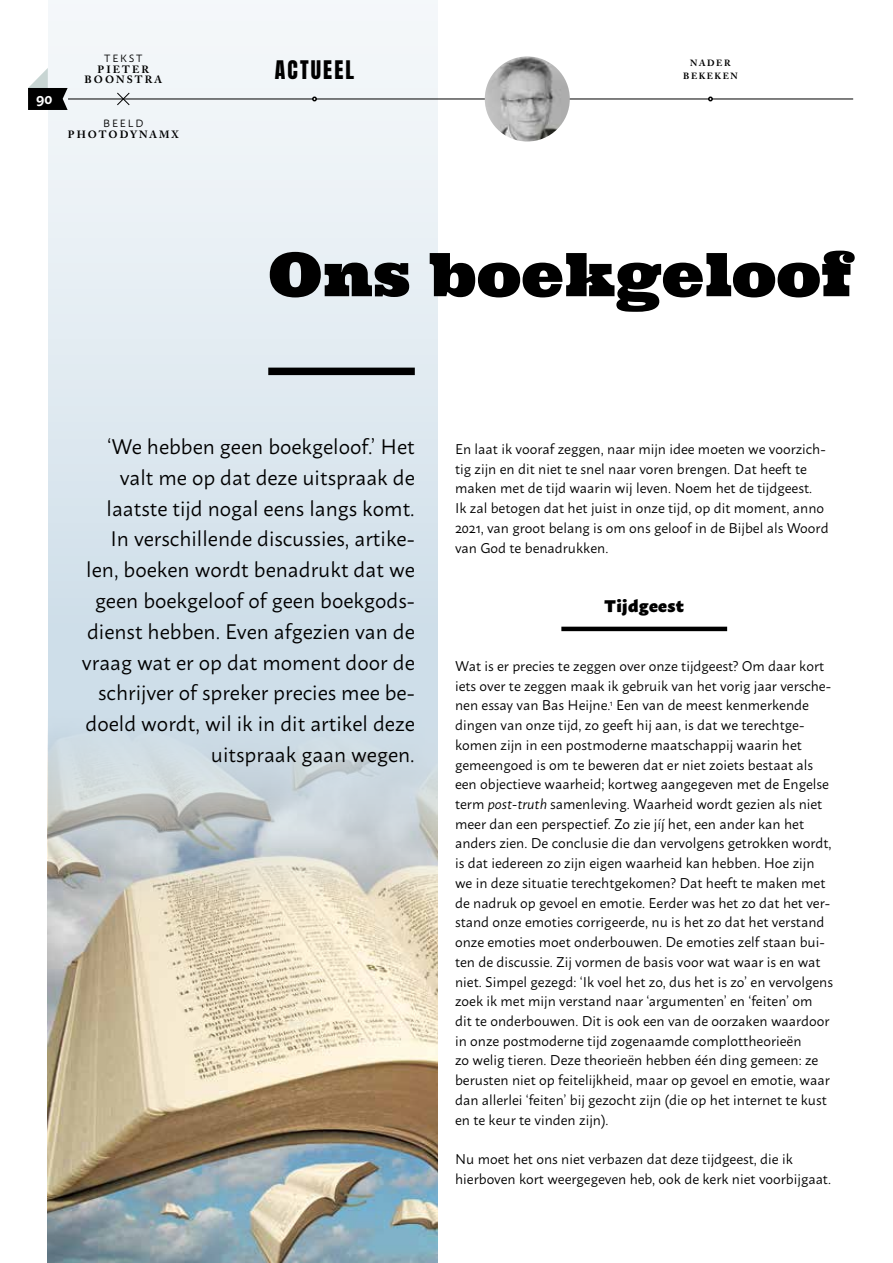
<style>
.page{position:relative;width:893px;height:1263px;background:#fff}
.page>*{position:absolute;margin:0;border:0;box-sizing:border-box;transform-origin:0 0}
.t1{font:60px "Ultra";color:#000}
.t2{font:21.75px "Anton";letter-spacing:.1em;color:#000}
.t3{font:21px/30.8px "Macho";color:#000;text-align:right}
.t4{font:900 16.8px "Macho";letter-spacing:.02em;color:#000}
.t5{font:600 15px "Macho";color:#fff}
.t6{font:14.1px/19.6px "Macho";color:#000}
.t7{font:700 10.5px/10.9px "Adobe Caslon Pro";letter-spacing:.195em;color:#000;text-align:center}
.t8{font:10.5px "Macho";letter-spacing:.18em;color:#000}
.t9{font:700 9px/13.5px "Adobe Caslon Pro";letter-spacing:.165em;color:#000;text-align:center}
.s1{font-style:italic}
</style>
<div class="page">
<svg style="left:48px;top:0;width:389px;height:710px"></svg>
<img style="left:48px;top:710px;width:389px;height:553px">
<hr style="left:68px;top:99px;width:785px;height:1px;background:#000">
<svg style="left:312px;top:97px;width:5px;height:4px"></svg>
<svg style="left:708px;top:97px;width:5px;height:4px"></svg>
<svg style="left:28px;top:68px;width:40px;height:42px"></svg>
<img style="left:485px;top:56px;width:85px;height:85px;border-radius:43px">
<svg style="left:116px;top:92px;width:14px;height:14px"></svg>
<hr style="left:561px;top:627px;width:166px;height:4px;background:#000">
<div style="left:268px;top:368px;width:147px;height:7px;background:#000"></div>
<p class="t5" style="left:36px;top:85px;width:18px">90</p>
<p class="t8" style="left:104px;top:49px;width:40px">TEKST</p>
<p class="t7" style="left:85px;top:63px;width:79px">PIETER<br>BOONSTRA</p>
<p class="t8" style="left:103px;top:114px;width:42px">BEELD</p>
<p class="t7" style="left:68px;top:129px;width:113px">PHOTODYNAMX</p>
<h2 class="t2" style="left:275px;top:59px;width:81px">ACTUEEL</h2>
<p class="t9" style="left:683px;top:56px;width:56px">NADER<br>BEKEKEN</p>
<h1 class="t1" style="left:268px;top:236px;width:586px">Ons boekgeloof</h1>
<p class="t3" style="left:82px;top:429px;width:334px">‘We hebben geen boekgeloof.’ Het valt me op dat deze uitspraak de laatste tijd nogal eens langs komt.<br>In verschillende discussies, artike&shy;len, boeken wordt benadrukt dat we geen boekgeloof of geen boekgods&shy;dienst hebben. Even afgezien van de vraag wat er op dat moment door de schrijver of spreker precies mee be&shy;doeld wordt, wil ik in dit artikel deze uitspraak gaan wegen.</p>
<p class="t6" style="left:455px;top:438px;width:375px">En laat ik vooraf zeggen, naar mijn idee moeten we voorzich&shy;tig zijn en dit niet te snel naar voren brengen. Dat heeft te maken met de tijd waarin wij leven. Noem het de tijdgeest.<br>Ik zal betogen dat het juist in onze tijd, op dit moment, anno 2021, van groot belang is om ons geloof in de Bijbel als Woord van God te benadrukken.</p>
<p class="t4" style="left:605px;top:590px;width:81px">Tijdgeest</p>
<p class="t6" style="left:455px;top:655px;width:379px">Wat is er precies te zeggen over onze tijdgeest? Om daar kort iets over te zeggen maak ik gebruik van het vorig jaar versche&shy;nen essay van Bas Heijne.<sup>1</sup> Een van de meest kenmerkende dingen van onze tijd, zo geeft hij aan, is dat we terechtge&shy;komen zijn in een postmoderne maatschappij waarin het gemeengoed is om te beweren dat er niet zoiets bestaat als een objectieve waarheid; kortweg aangegeven met de Engelse term <span class="s1">post-truth</span> samenleving. Waarheid wordt gezien als niet meer dan een perspectief. Zo zie jíj het, een ander kan het anders zien. De conclusie die dan vervolgens getrokken wordt, is dat iedereen zo zijn eigen waarheid kan hebben. Hoe zijn we in deze situatie terechtgekomen? Dat heeft te maken met de nadruk op gevoel en emotie. Eerder was het zo dat het ver&shy;stand onze emoties corrigeerde, nu is het zo dat het verstand onze emoties moet onderbouwen. De emoties zelf staan bui&shy;ten de discussie. Zij vormen de basis voor wat waar is en wat niet. Simpel gezegd: ‘Ik voel het zo, dus het is zo’ en vervolgens zoek ik met mijn verstand naar ‘argumenten’ en ‘feiten’ om<br>dit te onderbouwen. Dit is ook een van de oorzaken waardoor in onze postmoderne tijd zogenaamde complottheorieën<br>zo welig tieren. Deze theorieën hebben één ding gemeen: ze berusten niet op feitelijkheid, maar op gevoel en emotie, waar dan allerlei ‘feiten’ bij gezocht zijn (die op het internet te kust en te keur te vinden zijn).</p>
<p class="t6" style="left:455px;top:1148px;width:378px">Nu moet het ons niet verbazen dat deze tijdgeest, die ik hierboven kort weergegeven heb, ook de kerk niet voorbijgaat.</p>
</div>
